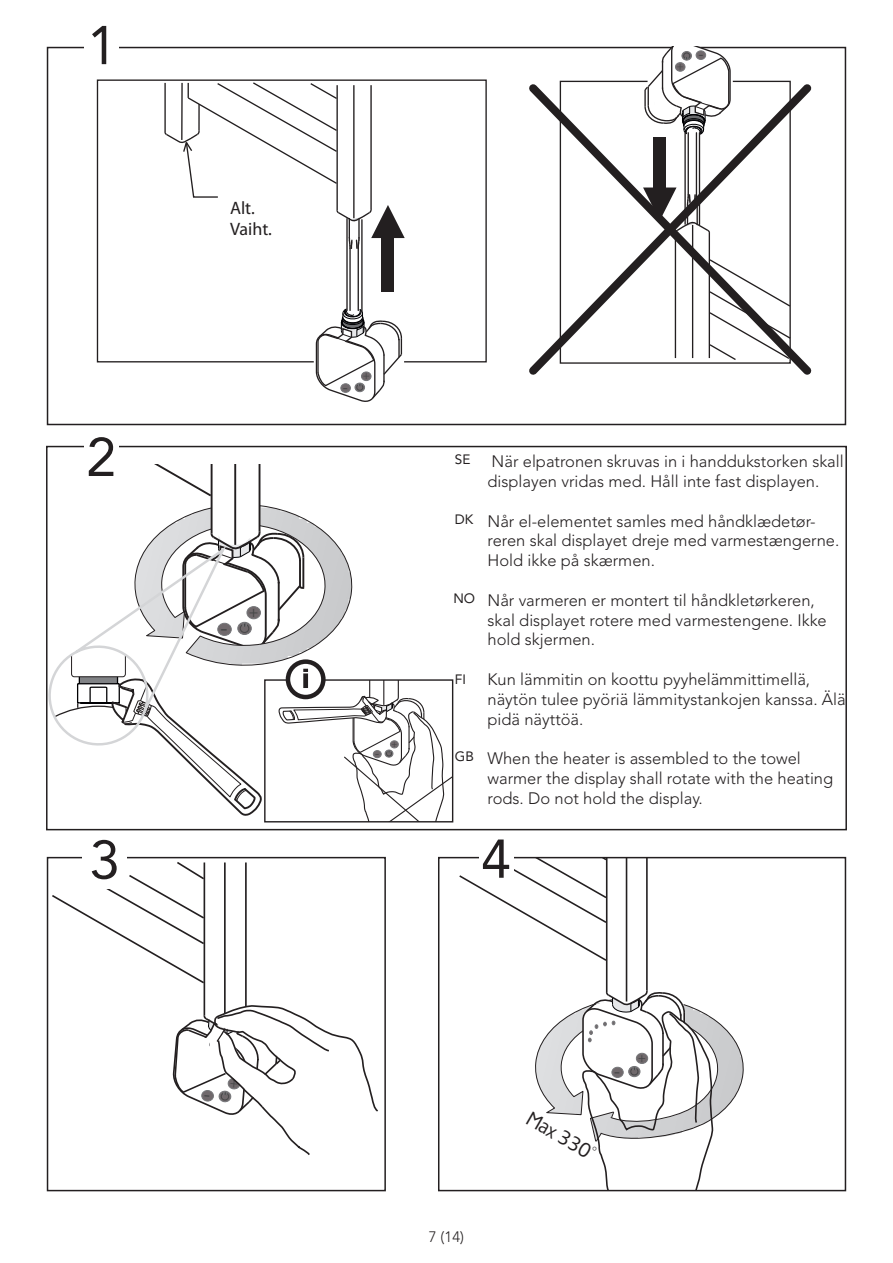
<style>
.page{position:relative;width:893px;height:1263px;background:#fff}
.page>*{position:absolute;margin:0;border:0;box-sizing:border-box;transform-origin:0 0}
.Hafa_rg_36pt{font:54px "Avenir LT Std";color:#231f20}
.t1{font:22.8px "Myriad Pro";color:#464748}
.t2{font:19.2px "Hafa 4 ever Rg";color:#231f20}
.t3{font:19.2px "Myriad Pro";color:#464748}
.t4{font:18px "Myriad Pro";color:#231f20}
.t5{font:300 16.5px/19.8px "Avenir LT Std";color:#231f20}
.t6{font:16.2px "Myriad Pro";color:#464748}
.t7{font:15.3px "Myriad Pro";color:#464748}
.t8{font:300 15px "Avenir LT Std";color:#231f20}
.t9{font:13.5px "Avenir LT Std";color:#231f20}
.t10{font:13.35px "Myriad Pro";color:#464748}
.t11{font:12.75px "Myriad Pro";color:#464748}
.t12{font:10.8px "Myriad Pro";color:#464748}
.t13{font:9px "Myriad Pro";color:#464748}
</style>
<div class="page">
<div style="left:46px;top:446px;width:801px;height:384px;border:2px solid #231f20"></div>
<svg style="left:459px;top:860px;width:285px;height:328px"></svg>
<div style="left:438px;top:857px;width:408px;height:334px;border:2px solid #231f20"></div>
<div style="left:47px;top:47px;width:799px;height:378px;border:2px solid #231f20"></div>
<div style="left:84px;top:23px;width:35px;height:47px;background:#fff"></div>
<div style="left:97px;top:79px;width:390px;height:283px;border:1px solid #231f20"></div>
<hr style="left:349px;top:248px;width:2px;height:62px;background:#231f20">
<hr style="left:358px;top:248px;width:1px;height:62px;background:#231f20">
<hr style="left:361px;top:220px;width:2px;height:91px;background:#231f20">
<hr style="left:346px;top:219px;width:2px;height:91px;background:#231f20">
<div style="left:382px;top:234px;width:12px;height:58px;background:#231f20"></div>
<svg style="left:529px;top:80px;width:283px;height:295px"></svg>
<svg style="left:164px;top:82px;width:241px;height:166px"></svg>
<svg style="left:315px;top:308px;width:88px;height:94px"></svg>
<svg style="left:643px;top:47px;width:88px;height:88px"></svg>
<div style="left:84px;top:435px;width:35px;height:46px;background:#fff"></div>
<svg style="left:48px;top:464px;width:405px;height:358px"></svg>
<div style="left:479px;top:837px;width:34px;height:42px;background:#fff"></div>
<div style="left:47px;top:857px;width:339px;height:334px;border:2px solid #231f20"></div>
<div style="left:83px;top:838px;width:44px;height:51px;background:#fff"></div>
<svg style="left:52px;top:862px;width:326px;height:293px"></svg>
<p class="Hafa_rg_36pt" style="left:87px;top:14px;width:32px">1</p>
<p class="Hafa_rg_36pt" style="left:86px;top:426px;width:32px">2</p>
<p class="Hafa_rg_36pt" style="left:90px;top:829px;width:32px">3</p>
<p class="t4" style="left:230px;top:197px;width:26px">Alt.</p>
<p class="t4" style="left:230px;top:218px;width:43px">Vaiht.</p>
<p class="t1" style="left:221px;top:614px;width:9px">-</p>
<p class="t7" style="left:249px;top:602px;width:11px">+</p>
<p class="t12" style="left:683px;top:74px;width:8px;rotate:-180deg">+</p>
<p class="t6" style="left:704px;top:66px;width:6px;rotate:-180deg">-</p>
<p class="t6" style="left:343px;top:377px;width:6px">-</p>
<p class="t12" style="left:363px;top:369px;width:8px">+</p>
<p class="t10" style="left:375px;top:745px;width:6px">-</p>
<p class="t13" style="left:392px;top:738px;width:7px">+</p>
<p class="t9" style="left:455px;top:452px;width:17px">SE</p>
<p class="t9" style="left:455px;top:512px;width:20px">DK</p>
<p class="t9" style="left:453px;top:590px;width:23px">NO</p>
<p class="t9" style="left:455px;top:672px;width:13px">FI</p>
<p class="t9" style="left:455px;top:749px;width:21px">GB</p>
<p class="t5" style="left:487px;top:452px;width:358px">När elpatronen skruvas in i handdukstorken skall displayen vridas med. Håll inte fast displayen.</p>
<p class="t5" style="left:487px;top:511px;width:353px">Når el-elementet samles med håndklædetør&shy;reren skal displayet dreje med varmestængerne.<br>Hold ikke på skærmen.</p>
<p class="t5" style="left:487px;top:590px;width:341px">Når varmeren er montert til håndkletørkeren, skal displayet rotere med varmestengene. Ikke hold skjermen.</p>
<p class="t5" style="left:487px;top:669px;width:360px">Kun lämmitin on koottu pyyhelämmittimellä, näytön tulee pyöriä lämmitystankojen kanssa. Älä pidä näyttöä.</p>
<p class="t5" style="left:487px;top:749px;width:347px">When the heater is assembled to the towel warmer the display shall rotate with the heating rods. Do not hold the display.</p>
<p class="Hafa_rg_36pt" style="left:481px;top:828px;width:32px">4</p>
<p class="t8" style="left:429px;top:1228px;width:37px">7 (14)</p>
<p class="t2" style="left:534px;top:1107px;width:78px;rotate:30deg">Max 330°</p>
<p class="t3" style="left:614px;top:1059px;width:7px">-</p>
<p class="t11" style="left:638px;top:1050px;width:9px">+</p>
</div>
